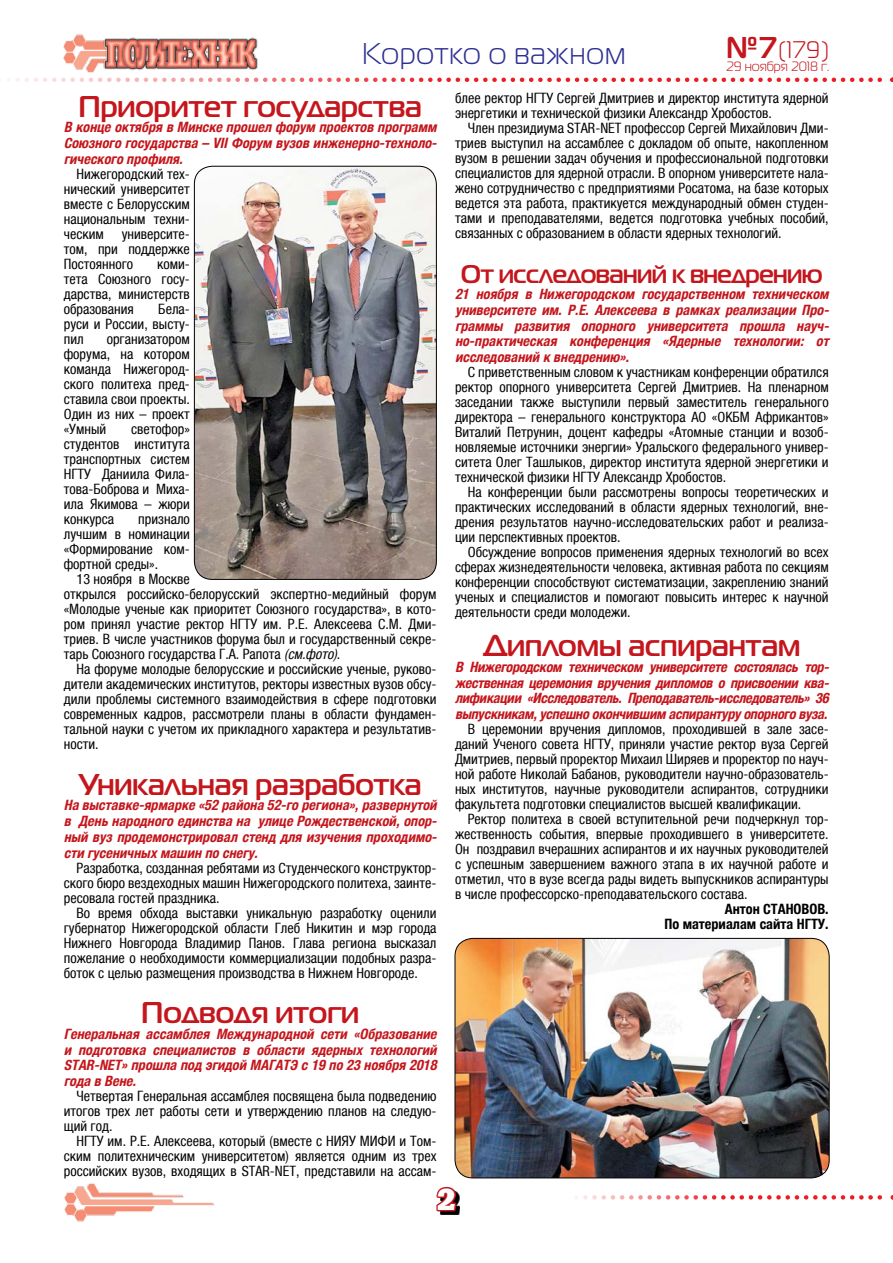
<style>
.page{position:relative;width:893px;height:1263px;background:#fff}
.page>*{position:absolute;margin:0;border:0;box-sizing:border-box;transform-origin:0 0}
.t1{font:700 30px "Magistral C";color:#c4161c}
.t2{font:30px "Magistral C";letter-spacing:.035em;color:#2e3092}
.t3{font:30px "Xenia Bold Cyrillic";color:#fff}
.t4{font:700 25.5px "Magistral C";letter-spacing:-.02em;color:#c4161c}
.t5{font:24px "Magistral C";color:#c4161c}
.t6{font:condensed 14.25px/15px "Helvetica Neue LTCYR";color:#000;text-align:justify}
.t7{font:italic 700 condensed 14.25px/15.8px "Helvetica Neue LTCYR";color:#c4161c;text-align:justify}
.t8{font:700 condensed 14.25px/15px "Helvetica Neue LTCYR";color:#000;text-align:right}
.t9{font:13.5px "Magistral C";color:#c4161c}
.s1{font-weight:700;font-size:30px}
.s2{font-style:italic}
</style>
<div class="page">
<img style="left:64px;top:34px;width:36px;height:39px">
<img style="left:100px;top:37px;width:158px;height:34px">
<svg style="left:9px;top:78px;width:884px;height:4px"></svg>
<svg style="left:576px;top:1195px;width:317px;height:4px"></svg>
<img style="left:64px;top:1183px;width:151px;height:39px">
<svg style="left:440px;top:1193px;width:20px;height:22px"></svg>
<svg style="left:436px;top:1186px;width:22px;height:27px"></svg>
<img style="left:194px;top:166px;width:242px;height:413px">
<div style="left:194px;top:166px;width:243px;height:414px;border:1px solid #000;border-radius:18px"></div>
<img style="left:455px;top:938px;width:374px;height:240px">
<div style="left:455px;top:938px;width:374px;height:240px;border:1px solid #000;border-radius:18px"></div>
<h3 class="t5" style="left:726px;top:37px;width:104px"><span class="s1">№7</span>(179)</h3>
<p class="t9" style="left:726px;top:59px;width:105px">29 ноября 2018 г.</p>
<h1 class="t2" style="left:362px;top:38px;width:265px">Коротко о важном</h1>
<h1 class="t1" style="left:78px;top:88px;width:345px">Приоритет государства</h1>
<p class="t7" style="left:64px;top:120px;width:378px">В конце октября в Минске прошел форум проектов программ Союзного государства – VIIФорум вузов инженерно-техноло&shy;гического профиля.</p>
<p class="t6" style="left:64px;top:167px;width:128px;text-indent:13px">Нижегородский тех&shy;нический университет вместе с Белорусским национальным техни&shy;ческим университе&shy;том, при поддержке Постоянного</p>
<p class="t6" style="left:455px;top:90px;width:375px">блее ректор НГТУ Сергей Дмитриев и директор института ядерной энергетики и технической физики Александр Хробостов.</p>
<p class="t6" style="left:455px;top:120px;width:375px;text-indent:13px">Член президиума STAR-NET профессор Сергей Михайлович Дми&shy;триев выступил на ассамблее с докладом об опыте, накопленном вузом в решении задач обучения и профессиональной подготовки специалистов для ядерной отрасли. В опорном университете нала&shy;жено сотрудничество с предприятиями Росатома, на базе которых ведется эта работа, практикуется международный обмен студен&shy;тами и преподавателями, ведется подготовка учебных пособий, связанных с образованием в области ядерных технологий.</p>
<h2 class="t4" style="left:461px;top:259px;width:363px">От исследований к внедрению</h2>
<p class="t7" style="left:455px;top:286px;width:379px">21 ноября в Нижегородском государственном техническом университете им. Р.Е. Алексеева в рамках реализации Про&shy;граммы развития опорного университета прошла науч&shy;но-практическая конференция «Ядерные технологии: от исследований к внедрению».</p>
<p class="t6" style="left:455px;top:365px;width:375px;text-indent:13px">С приветственным словом к участникам конференции обратился ректор опорного университета Сергей Дмитриев. На пленарном заседании также выступили первый заместитель генерального директора – генерального конструктора АО «ОКБМ Африкантов» Виталий Петрунин, доцент кафедры «Атомные станции и возоб&shy;новляемые источники энергии» Уральского федерального универ&shy;ситета Олег Ташлыков, директор института ядерной энергетики и технической физики НГТУ Александр Хробостов.</p>
<p class="t6" style="left:455px;top:485px;width:375px;text-indent:13px">На конференции были рассмотрены вопросы теоретических и практических исследований в области ядерных технологий, вне&shy;дрения результатов научно-исследовательских работ и реализа&shy;ции перспективных проектов.</p>
<p class="t6" style="left:455px;top:545px;width:375px;text-indent:13px">Обсуждение вопросов применения ядерных технологий во всех сферах жизнедеятельности человека, активная работа по секциям конференции способствуют систематизации, закреплению знаний ученых и специалистов и помогают повысить интерес к научной деятельности среди молодежи.</p>
<h1 class="t1" style="left:483px;top:628px;width:318px">Дипломы аспирантам</h1>
<p class="t7" style="left:455px;top:659px;width:379px">В Нижегородском техническом университете состоялась тор&shy;жественная церемония вручения дипломов о присвоении ква&shy;лификации «Исследователь. Преподаватель-исследователь» 36 выпускникам,успешноокончившим аспирантуруопорноговуза.</p>
<p class="t6" style="left:455px;top:722px;width:375px;text-indent:13px">В церемонии вручения дипломов, проходившей в зале засе&shy;даний Ученого совета НГТУ, приняли участие ректор вуза Сергей Дмитриев, первый проректор Михаил Ширяев и проректор по науч&shy;ной работе Николай Бабанов, руководители научно-образователь&shy;ных институтов, научные руководители аспирантов, сотрудники факультета подготовки специалистов высшей квалификации.</p>
<p class="t6" style="left:455px;top:812px;width:375px;text-indent:13px">Ректор политеха в своей вступительной речи подчеркнул тор&shy;жественность события, впервые проходившего в университете.<br>Он поздравил вчерашних аспирантов и их научных руководителей с успешным завершением важного этапа в их научной работе и отметил, что в вузе всегда рады видеть выпускников аспирантуры в числе профессорско-преподавательского состава.</p>
<p class="t8" style="left:664px;top:902px;width:166px">Антон СТАНОВОВ.<br>По материалам сайта НГТУ.</p>
<p class="t6" style="left:64px;top:257px;width:128px;text-indent:93px">коми&shy;тета Союзного госу&shy;дарства, министерств образования</p>
<p class="t6" style="left:64px;top:302px;width:128px;text-indent:94px">Бела&shy;руси и России, высту&shy;пил</p>
<p class="t6" style="left:64px;top:332px;width:128px;text-indent:43px">организатором форума, на котором команда Нижегород&shy;ского политеха пред&shy;ставила свои проекты.<br>Один из них – проект «Умный</p>
<p class="t6" style="left:64px;top:422px;width:128px;text-indent:67px">светофор» студентов института транспортных систем НГТУ Даниила Фила&shy;това-Боброва и Миха&shy;ила Якимова – жюри конкурса</p>
<p class="t6" style="left:64px;top:512px;width:128px;text-indent:75px">признало лучшим в номинации «Формирование ком&shy;фортной среды».</p>
<p class="t6" style="left:64px;top:572px;width:374px;text-align:left;text-indent:13px">13 ноября в Москве<br>открылся российско-белорусский экспертно-медийный форум «Молодые ученые как приоритет Союзного государства», в кото&shy;ром принял участие ректор НГТУ им. Р.Е. Алексеева С.М. Дми&shy;триев. В числе участников форума был и государственный секре&shy;тарь Союзного государства Г.А. Рапота <span class="s2">(см.фото)</span>.</p>
<p class="t6" style="left:64px;top:662px;width:374px;text-indent:13px">На форуме молодые белорусские и российские ученые, руково&shy;дители академических институтов, ректоры известных вузов обсу&shy;дили проблемы системного взаимодействия в сфере подготовки современных кадров, рассмотрели планы в области фундамен&shy;тальной науки с учетом их прикладного характера и результатив&shy;ности.</p>
<h1 class="t1" style="left:79px;top:766px;width:344px">Уникальная разработка</h1>
<p class="t7" style="left:64px;top:797px;width:378px">На выставке-ярмарке «52 района 52-го региона»,развернутой в День народного единства на улице Рождественской,опор&shy;ный вуз продемонстрировал стенд для изучения проходимо&shy;сти гусеничных машин по снегу.</p>
<p class="t6" style="left:64px;top:860px;width:374px;text-indent:13px">Разработка, созданная ребятами из Студенческого конструктор&shy;ского бюро вездеходных машин Нижегородского политеха, заинте&shy;ресовала гостей праздника.</p>
<p class="t6" style="left:64px;top:905px;width:374px;text-indent:13px">Во время обхода выставки уникальную разработку оценили губернатор Нижегородской области Глеб Никитин и мэр города Нижнего Новгорода Владимир Панов. Глава региона высказал пожелание о необходимости коммерциализации подобных разра&shy;боток с целью размещения производства в Нижнем Новгороде.</p>
<h1 class="t1" style="left:141px;top:995px;width:220px">Подводя итоги</h1>
<p class="t7" style="left:64px;top:1026px;width:378px">Генеральная ассамблея Международной сети «Образование и подготовка специалистов в области ядерных технологий STAR-NET»прошла под эгидой МАГАТЭ с 19 по 23 ноября 2018 года в Вене.</p>
<p class="t6" style="left:64px;top:1089px;width:374px;text-indent:13px">Четвертая Генеральная ассамблея посвящена была подведению итогов трех лет работы сети и утверждению планов на следую&shy;щий год.</p>
<p class="t6" style="left:64px;top:1134px;width:374px;text-indent:13px">НГТУ им. Р.Е. Алексеева, который (вместе с НИЯУ МИФИ и Том&shy;ским политехническим университетом) является одним из трех российских вузов, входящих в STAR-NET, представили на ассам-</p>
<h1 class="t3" style="left:437px;top:1182px;width:20px">2</h1>
</div>
